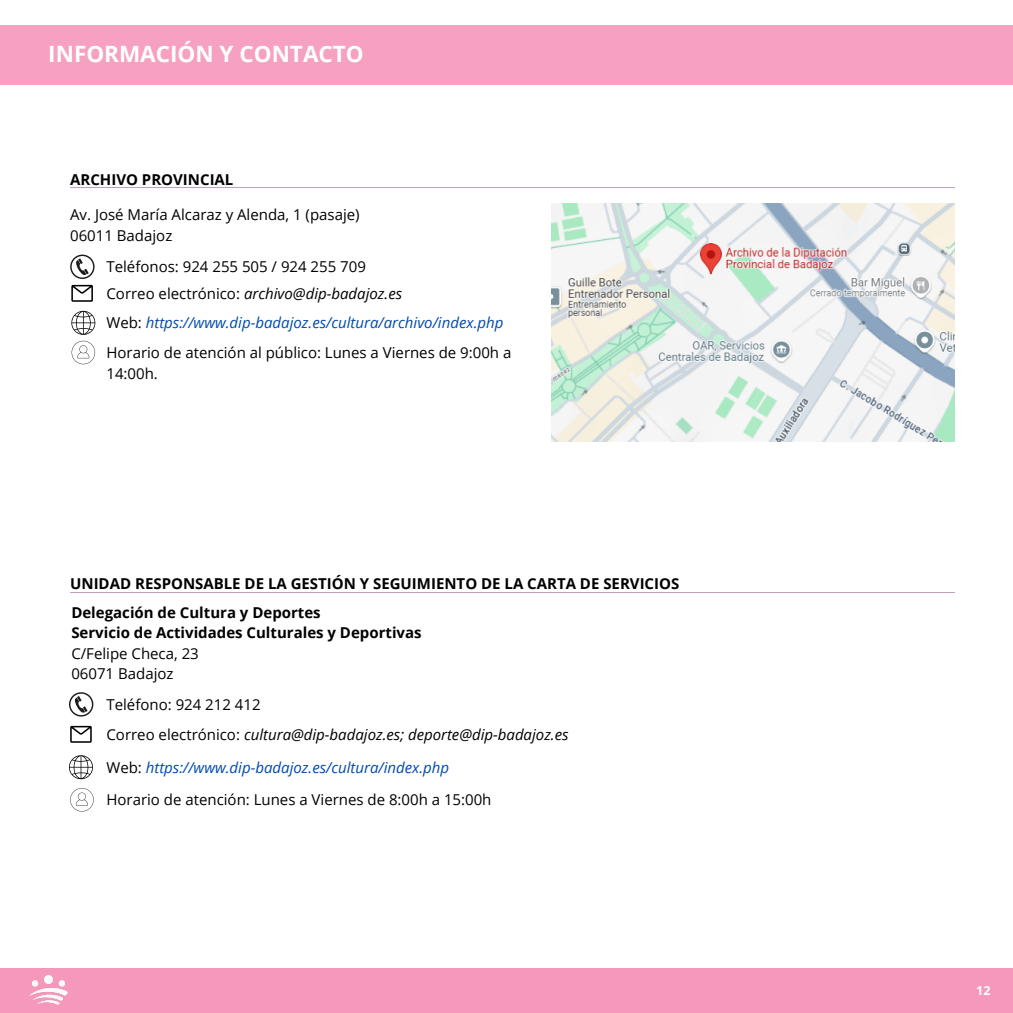
<style>
.page{position:relative;width:1013px;height:1013px;background:#fff}
.page>*{position:absolute;margin:0;border:0;box-sizing:border-box;transform-origin:0 0}
.t1{font:700 22.5px "Open Sans";color:#fff}
.t2{font:15px "Open Sans";color:#000}
.t3{font:700 15px "Open Sans";color:#000}
.t4{font:italic 15px "Open Sans";color:#004aad}
.t5{font:italic 15px "Open Sans";color:#000}
.t6{font:700 12.5px "Open Sans";color:#fff}
.s1{font-style:normal}
.s2{font-style:normal;color:#000}
</style>
<div class="page">
<div style="left:0;top:25px;width:1012px;height:59px;background:#f6a1c2"></div>
<div style="left:0;top:968px;width:1012px;height:44px;background:#f697bc"></div>
<img style="left:29px;top:975px;width:39px;height:30px">
<hr style="left:70px;top:187px;width:884px;height:1px;background:#661359">
<hr style="left:70px;top:592px;width:884px;height:1px;background:#661359">
<svg style="left:70px;top:254px;width:25px;height:25px"></svg>
<svg style="left:71px;top:285px;width:22px;height:17px"></svg>
<svg style="left:71px;top:311px;width:24px;height:24px"></svg>
<svg style="left:72px;top:341px;width:23px;height:23px"></svg>
<svg style="left:69px;top:692px;width:24px;height:24px"></svg>
<svg style="left:70px;top:726px;width:22px;height:16px"></svg>
<svg style="left:69px;top:755px;width:24px;height:24px"></svg>
<svg style="left:70px;top:788px;width:24px;height:23px"></svg>
<img style="left:551px;top:204px;width:403px;height:238px">
<p class="t1" style="left:48px;top:38px;width:317px">INFORMACIÓN Y CONTACTO</p>
<p class="t3" style="left:70px;top:169px;width:165px">ARCHIVO PROVINCIAL</p>
<p class="t2" style="left:70px;top:204px;width:291px">Av. José María Alcaraz y Alenda, 1 (pasaje)</p>
<p class="t2" style="left:70px;top:225px;width:104px">06011 Badajoz</p>
<p class="t2" style="left:106px;top:256px;width:261px">Teléfonos: 924 255 505 / 924 255 709</p>
<p class="t5" style="left:106px;top:283px;width:297px"><span class="s1">Correo electrónico:</span> archivo@dip-badajoz.es</p>
<p class="t4" style="left:106px;top:312px;width:398px"><span class="s2">Web:</span> https://www.dip-badajoz.es/cultura/archivo/index.php</p>
<p class="t2" style="left:106px;top:342px;width:406px">Horario de atención al público: Lunes a Viernes de 9:00h a</p>
<p class="t2" style="left:106px;top:363px;width:53px">14:00h.</p>
<h1 class="t3" style="left:70px;top:573px;width:610px">UNIDAD RESPONSABLE DE LA GESTIÓN Y SEGUIMIENTO DE LA CARTA DE SERVICIOS</h1>
<p class="t3" style="left:71px;top:601px;width:251px">Delegación de Cultura y Deportes</p>
<p class="t3" style="left:71px;top:622px;width:352px">Servicio de Actividades Culturales y Deportivas</p>
<p class="t2" style="left:71px;top:642px;width:129px">C/Felipe Checa, 23</p>
<p class="t2" style="left:71px;top:663px;width:104px">06071 Badajoz</p>
<h2 class="t2" style="left:106px;top:693px;width:156px">Teléfono: 924 212 412</h2>
<p class="t5" style="left:106px;top:724px;width:463px"><span class="s1">Correo electrónico:</span> cultura@dip-badajoz.es; deporte@dip-badajoz.es</p>
<p class="t4" style="left:106px;top:756px;width:344px"><span class="s2">Web:</span> https://www.dip-badajoz.es/cultura/index.php</p>
<p class="t2" style="left:106px;top:789px;width:386px">Horario de atención: Lunes a Viernes de 8:00h a 15:00h</p>
<h2 class="t6" style="left:976px;top:981px;width:16px">12</h2>
</div>
